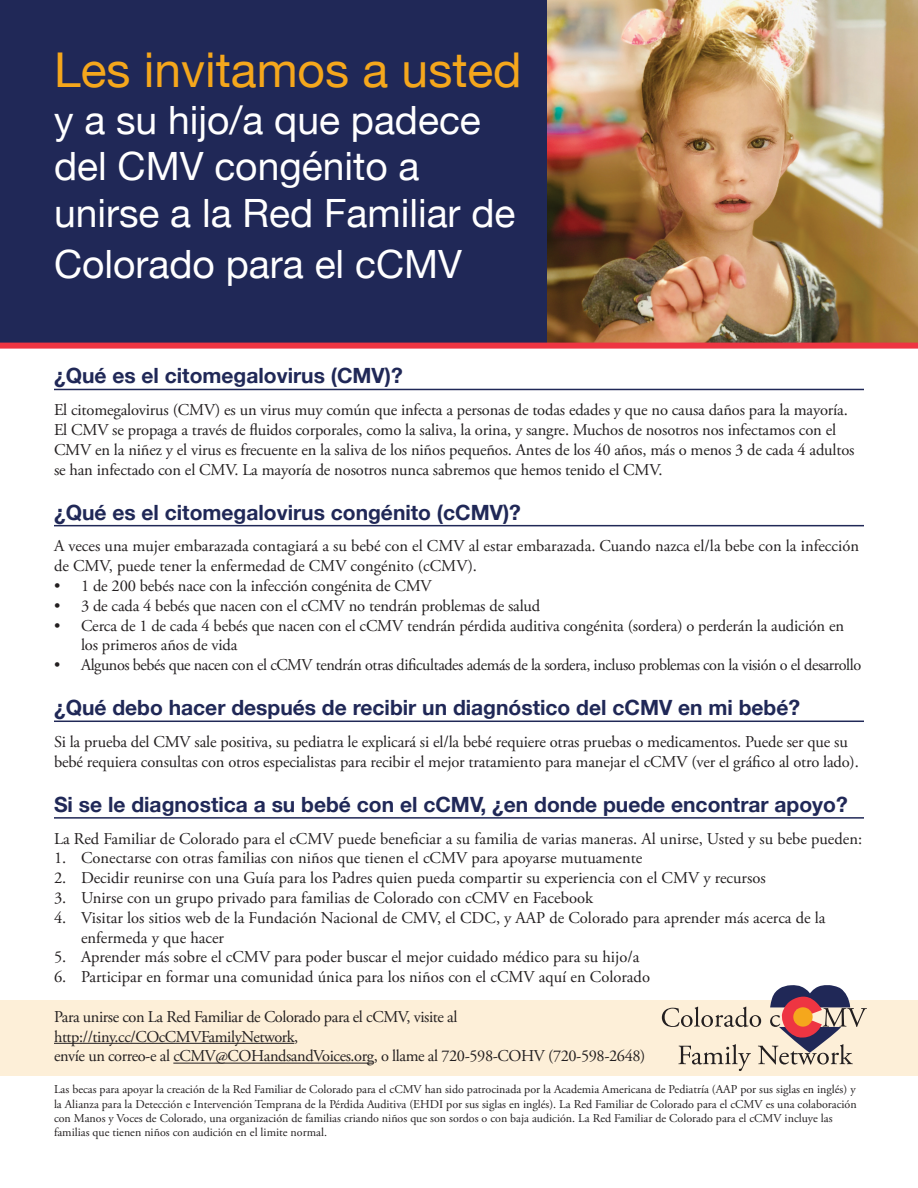
<style>
.page{position:relative;width:918px;height:1188px;background:#fff}
.page>*{position:absolute;margin:0;border:0;box-sizing:border-box;transform-origin:0 0}
.t1{font:48px "Helvetica Neue";color:#f5a71c}
.t2{font:39px/46.8px "Helvetica Neue";color:#fff}
.Paragraph_Style_1{font:700 21px "Helvetica Neue";color:#202857}
.t3{font:16.5px/19.8px "Adobe Garamond Pro";letter-spacing:-.01em;color:#231f20}
.t4{font:12px/14.4px "Adobe Garamond Pro";color:#231f20}
</style>
<div class="page">
<div style="left:0;top:1000px;width:918px;height:75px;background:#fdefd8"></div>
<hr style="left:54px;top:389px;width:810px;height:1px;background:#202857">
<hr style="left:54px;top:525px;width:810px;height:1px;background:#202857">
<hr style="left:54px;top:721px;width:810px;height:1px;background:#202857">
<hr style="left:54px;top:817px;width:810px;height:2px;background:#202857">
<hr style="left:54px;top:1043px;width:240px;height:1px;background:#231f20">
<hr style="left:173px;top:1063px;width:201px;height:1px;background:#231f20">
<div style="left:0;top:0;width:873px;height:343px;background:#202857"></div>
<svg style="left:662px;top:985px;width:205px;height:86px"></svg>
<img style="left:548px;top:0;width:370px;height:343px">
<div style="left:0;top:343px;width:918px;height:6px;background:#ee3542"></div>
<p class="t1" style="left:54px;top:41px;width:469px">Les invitamos a usted</p>
<p class="t2" style="left:54px;top:96px;width:463px">y a su hijo/a que padece del CMV congénito a unirse a la Red Familiar de</p>
<p class="t2" style="left:54px;top:240px;width:410px">Colorado para el cCMV</p>
<p class="Paragraph_Style_1" style="left:54px;top:363px;width:350px">¿Qué es el citomegalovirus (CMV)?</p>
<p class="t3" style="left:54px;top:401px;width:802px">El citomegalovirus (CMV) es un virus muy común que infecta a personas de todas edades y que no causa daños para la mayoría.<br>El CMV se propaga a través de fluidos corporales, como la saliva, la orina, y sangre. Muchos de nosotros nos infectamos con el CMV en la niñez y el virus es frecuente en la saliva de los niños pequeños. Antes de los 40 años, más o menos 3 de cada 4 adultos se han infectado con el CMV. La mayoría de nosotros nunca sabremos que hemos tenido el CMV.</p>
<p class="Paragraph_Style_1" style="left:54px;top:499px;width:468px">¿Qué es el citomegalovirus congénito (cCMV)?</p>
<p class="t3" style="left:54px;top:537px;width:807px">A veces una mujer embarazada contagiará a su bebé con el CMV al estar embarazada. Cuando nazca el/la bebe con la infección de CMV, puede tener la enfermedad de CMV congénito (cCMV).</p>
<p class="t3" style="left:54px;top:577px;width:379px">• 1 de 200 bebés nace con la infección congénita de CMV</p>
<p class="t3" style="left:54px;top:596px;width:488px">• 3 de cada 4 bebés que nacen con el cCMV no tendrán problemas de salud</p>
<p class="t3" style="left:81px;top:616px;width:765px;text-indent:-27px">• Cerca de 1 de cada 4 bebés que nacen con el cCMV tendrán pérdida auditiva congénita (sordera) o perderán la audición en los primeros años de vida</p>
<p class="t3" style="left:54px;top:656px;width:809px">• Algunos bebés que nacen con el cCMV tendrán otras dificultades además de la sordera, incluso problemas con la visión o el desarrollo</p>
<p class="Paragraph_Style_1" style="left:54px;top:695px;width:748px">¿Qué debo hacer después de recibir un diagnóstico del cCMV en mi bebé?</p>
<p class="t3" style="left:54px;top:733px;width:806px">Si la prueba del CMV sale positiva, su pediatra le explicará si el/la bebé requiere otras pruebas o medicamentos. Puede ser que su bebé requiera consultas con otros especialistas para recibir el mejor tratamiento para manejar el cCMV (ver el gráfico al otro lado).</p>
<p class="Paragraph_Style_1" style="left:54px;top:791px;width:795px">Si se le diagnostica a su bebé con el cCMV, ¿en donde puede encontrar apoyo?</p>
<p class="t3" style="left:54px;top:829px;width:810px">La Red Familiar de Colorado para el cCMV puede beneficiar a su familia de varias maneras. Al unirse, Usted y su bebe pueden:</p>
<p class="t3" style="left:54px;top:849px;width:590px">1. Conectarse con otras familias con niños que tienen el cCMV para apoyarse mutuamente</p>
<p class="t3" style="left:54px;top:869px;width:713px">2. Decidir reunirse con una Guía para los Padres quien pueda compartir su experiencia con el CMV y recursos</p>
<p class="t3" style="left:54px;top:889px;width:540px">3. Unirse con un grupo privado para familias de Colorado con cCMV en Facebook</p>
<p class="t3" style="left:81px;top:908px;width:746px;text-indent:-27px">4. Visitar los sitios web de la Fundación Nacional de CMV, el CDC, y AAP de Colorado para aprender más acerca de la enfermeda y que hacer</p>
<p class="t3" style="left:54px;top:948px;width:587px">5. Aprender más sobre el cCMV para poder buscar el mejor cuidado médico para su hijo/a</p>
<p class="t3" style="left:54px;top:968px;width:598px">6. Participar en formar una comunidad única para los niños con el cCMV aquí en Colorado</p>
<p class="t3" style="left:54px;top:1007px;width:405px">Para unirse con La Red Familiar de Colorado para el cCMV, visite al http://tiny.cc/COcCMVFamilyNetwork,</p>
<p class="t3" style="left:54px;top:1047px;width:593px">envíe un correo-e al cCMV@COHandsandVoices.org, o llame al 720-598-COHV (720-598-2648)</p>
<p class="t4" style="left:54px;top:1083px;width:804px">Las becas para apoyar la creación de la Red Familiar de Colorado para el cCMV han sido patrocinada por la Academia Americana de Pediatría (AAP por sus siglas en inglés) y la Alianza para la Detección e Intervención Temprana de la Pérdida Auditiva (EHDI por sus siglas en inglés). La Red Familiar de Colorado para el cCMV es una colaboración con Manos y Voces de Colorado, una organización de familias criando niños que son sordos o con baja audición. La Red Familiar de Colorado para el cCMV incluye las familias que tienen niños con audición en el limite normal.</p>
</div>
